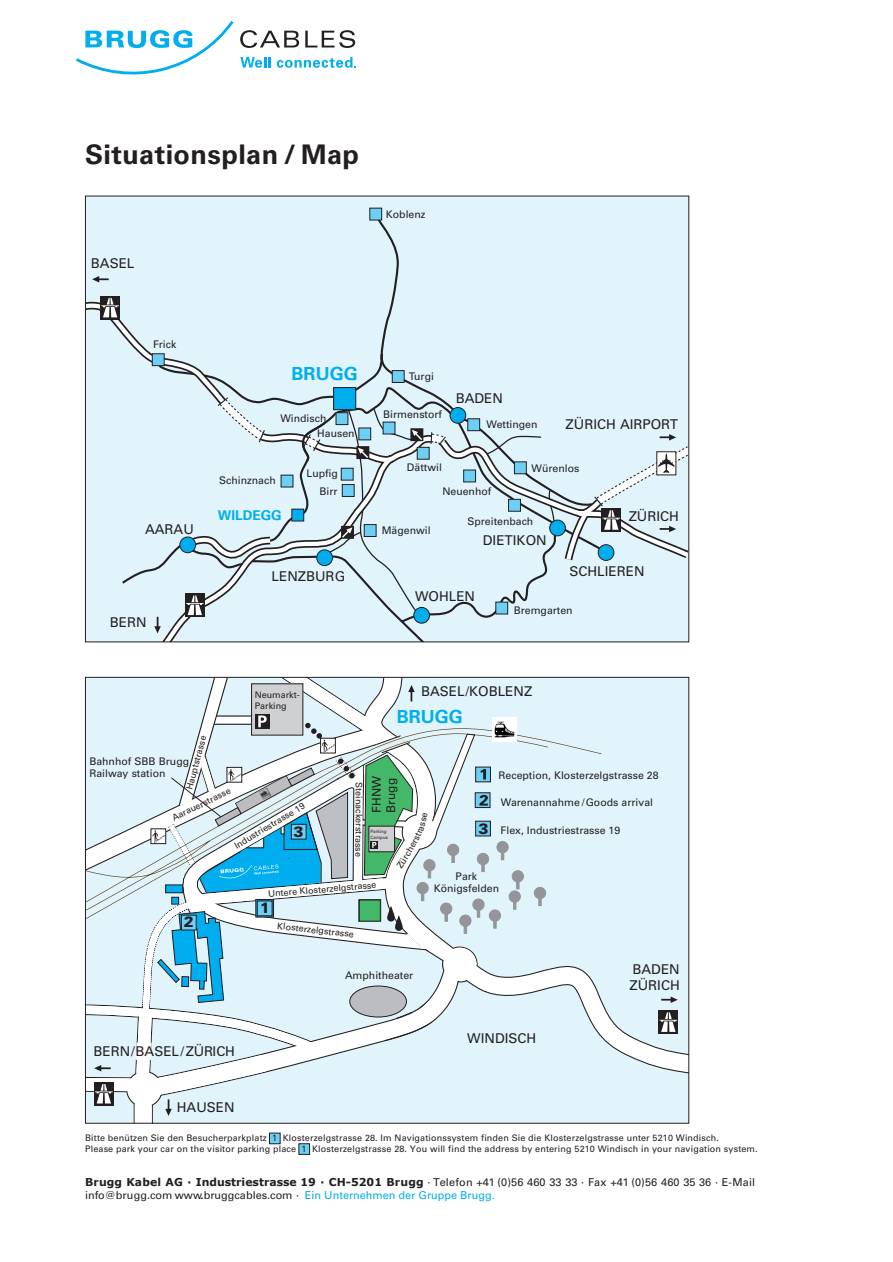
<style>
.page{position:relative;width:893px;height:1262px;background:#fff}
.page>*{position:absolute;margin:0;border:0;box-sizing:border-box;transform-origin:0 0}
.t1{font:700 27px "Univers";letter-spacing:.015em;color:#231f20}
.t2{font:700 18px "Univers";color:#00aeef}
.t3{font:900 15px "Univers";color:#231f20}
.t4{font:13.5px/16.2px "Univers";color:#231f20}
.t5{font:700 13.5px "Univers";color:#00aeef}
.t6{font:12px/14.4px "Univers";color:#231f20}
.t7{font:10.8px/12.9px "Univers";color:#231f20}
.t8{font:10.5px/12px "Univers";color:#231f20}
.t9{font:9px/10.8px "Univers";letter-spacing:.015em;color:#231f20}
.t10{font:4.5px/5.4px "Univers";color:#231f20}
.s1{font-weight:900;font-size:15px}
.s2{font-family:"Verdana";font-weight:700}
.s3{color:#00acec}
</style>
<div class="page">
<div style="left:298px;top:1143px;width:12px;height:11px;background:#6bcff6;border:1px solid #231f20"></div>
<div style="left:269px;top:1132px;width:11px;height:12px;background:#6bcff6;border:1px solid #231f20"></div>
<svg style="left:523px;top:679px;width:164px;height:425px;background:#e1f3fa"></svg>
<div style="left:523px;top:728px;width:78px;height:196px;background:#e1f4fc"></div>
<svg style="left:661px;top:996px;width:16px;height:7px"></svg>
<div style="left:658px;top:1010px;width:20px;height:23px;background:#231f20"></div>
<svg style="left:659px;top:1012px;width:18px;height:20px"></svg>
<div style="left:85px;top:196px;width:603px;height:446px;background:#e1f4fc"></div>
<svg style="left:87px;top:301px;width:461px;height:339px"></svg>
<svg style="left:87px;top:304px;width:310px;height:336px"></svg>
<div style="left:180px;top:537px;width:15px;height:16px;background:#00aeef;border-radius:50%"></div>
<div style="left:179px;top:536px;width:17px;height:17px;border:1px solid #231f20;border-radius:50%"></div>
<div style="left:414px;top:607px;width:15px;height:16px;background:#00aeef;border-radius:50%"></div>
<div style="left:413px;top:607px;width:17px;height:16px;border:1px solid #231f20;border-radius:50%"></div>
<div style="left:333px;top:387px;width:23px;height:23px;background:#00aeef"></div>
<div style="left:333px;top:387px;width:23px;height:23px;border:1px solid #231f20"></div>
<div style="left:152px;top:354px;width:12px;height:12px;background:#6bcff6"></div>
<div style="left:152px;top:353px;width:12px;height:13px;border:1px solid #231f20"></div>
<div style="left:392px;top:370px;width:12px;height:12px;background:#6bcff6"></div>
<div style="left:392px;top:370px;width:12px;height:13px;border:1px solid #231f20"></div>
<div style="left:496px;top:602px;width:11px;height:12px;background:#6bcff6"></div>
<div style="left:495px;top:601px;width:13px;height:13px;border:1px solid #231f20"></div>
<div style="left:370px;top:208px;width:11px;height:12px;background:#6bcff6"></div>
<div style="left:369px;top:208px;width:13px;height:12px;border:1px solid #231f20"></div>
<svg style="left:101px;top:296px;width:19px;height:23px"></svg>
<svg style="left:101px;top:298px;width:18px;height:19px"></svg>
<svg style="left:185px;top:594px;width:19px;height:23px"></svg>
<svg style="left:186px;top:595px;width:18px;height:20px"></svg>
<svg style="left:154px;top:617px;width:7px;height:16px"></svg>
<svg style="left:92px;top:276px;width:17px;height:6px"></svg>
<svg style="left:211px;top:390px;width:476px;height:178px"></svg>
<svg style="left:76px;top:21px;width:157px;height:54px"></svg>
<svg style="left:240px;top:30px;width:59px;height:18px"></svg>
<svg style="left:305px;top:30px;width:50px;height:18px"></svg>
<svg style="left:240px;top:57px;width:31px;height:11px"></svg>
<svg style="left:277px;top:57px;width:79px;height:11px"></svg>
<svg style="left:85px;top:676px;width:438px;height:447px"></svg>
<h1 class="t1" style="left:85px;top:139px;width:275px">Situationsplan / Map</h1>
<h3 class="t4" style="left:91px;top:255px;width:45px">BASEL</h3>
<p class="t8" style="left:386px;top:208px;width:41px">Koblenz</p>
<p class="t8" style="left:153px;top:338px;width:25px">Frick</p>
<h3 class="t4" style="left:145px;top:521px;width:50px">AARAU</h3>
<h3 class="t4" style="left:110px;top:614px;width:38px">BERN</h3>
<h2 class="t2" style="left:291px;top:363px;width:68px">BRUGG</h2>
<p class="t8" style="left:317px;top:411px;width:39px;line-height:14.9px;text-indent:-37px">Windisch<br>Hausen</p>
<p class="t8" style="left:219px;top:474px;width:58px">Schinznach</p>
<h3 class="t5" style="left:218px;top:507px;width:65px">WILDEGG</h3>
<p class="t8" style="left:306px;top:467px;width:33px">Lupfig</p>
<p class="t8" style="left:319px;top:485px;width:20px">Birr</p>
<h3 class="t4" style="left:271px;top:568px;width:75px">LENZBURG</h3>
<p class="t8" style="left:409px;top:370px;width:27px">Turgi</p>
<p class="t8" style="left:383px;top:408px;width:60px">Birmenstorf</p>
<p class="t8" style="left:407px;top:461px;width:36px">Dättwil</p>
<h3 class="t4" style="left:456px;top:390px;width:49px">BADEN</h3>
<h3 class="t4" style="left:565px;top:416px;width:114px">ZÜRICH AIRPORT</h3>
<p class="t8" style="left:486px;top:418px;width:52px">Wettingen</p>
<p class="t8" style="left:531px;top:462px;width:49px">Würenlos</p>
<p class="t8" style="left:381px;top:524px;width:51px">Mägenwil</p>
<p class="t8" style="left:442px;top:486px;width:51px">Neuenhof</p>
<p class="t8" style="left:467px;top:515px;width:67px">Spreitenbach</p>
<h3 class="t4" style="left:483px;top:532px;width:65px">DIETIKON</h3>
<h3 class="t4" style="left:415px;top:588px;width:62px">WOHLEN</h3>
<h3 class="t4" style="left:628px;top:508px;width:52px">ZÜRICH</h3>
<h3 class="t4" style="left:569px;top:563px;width:77px">SCHLIEREN</h3>
<p class="t8" style="left:513px;top:604px;width:60px">Bremgarten</p>
<p class="t9" style="left:255px;top:689px;width:46px">Neumarkt-<br>Parking</p>
<p class="t9" style="left:184px;top:787px;width:57px;rotate:-75deg">Hauptstrasse</p>
<p class="t8" style="left:89px;top:755px;width:101px">Bahnhof SBB Brugg<br>Railway station</p>
<p class="t9" style="left:170px;top:813px;width:66px;rotate:-26deg">Aarauerstrasse</p>
<p class="t9" style="left:232px;top:841px;width:82px;rotate:-31deg">Industriestrasse 19</p>
<h3 class="t3" style="left:293px;top:822px;width:12px">3</h3>
<h3 class="t4" style="left:421px;top:683px;width:113px">BASEL/KOBLENZ</h3>
<h2 class="t2" style="left:397px;top:706px;width:68px">BRUGG</h2>
<p class="t9" style="left:364px;top:782px;width:76px;rotate:90deg">S niet srekca t r a s s e</p>
<h3 class="t6" style="left:369px;top:812px;width:38px;rotate:-90deg">FHNW<br>Brugg</h3>
<p class="t8" style="left:498px;top:769px;width:161px">Reception, Klosterzelgstrasse 28</p>
<p class="t8" style="left:501px;top:796px;width:154px">Warenannahme /Goods arrival</p>
<p class="t8" style="left:478px;top:824px;width:143px"><span class="s1">3</span> Flex, Industriestrasse 19</p>
<p class="t10" style="left:370px;top:829px;width:19px">Parking<br>Campus</p>
<h3 class="t3" style="left:184px;top:912px;width:12px">2</h3>
<h3 class="t4" style="left:94px;top:1042px;width:143px">BERN/BASEL/ZÜRICH</h3>
<h3 class="t4" style="left:177px;top:1099px;width:59px">HAUSEN</h3>
<p class="t9" style="left:268px;top:888px;width:110px;rotate:-5deg">Untere Klosterzelgstrasse</p>
<h3 class="t3" style="left:260px;top:898px;width:12px">1</h3>
<p class="t9" style="left:278px;top:920px;width:78px;rotate:7deg">Klosterzelgstrasse</p>
<p class="t8" style="left:345px;top:969px;width:70px">Amphitheater</p>
<p class="t8" style="left:433px;top:870px;width:67px;text-align:center">Park<br>Königsfelden</p>
<h3 class="t4" style="left:467px;top:1030px;width:71px">WINDISCH</h3>
<h3 class="t4" style="left:629px;top:961px;width:52px">BADEN<br>ZÜRICH</h3>
<p class="t9" style="left:85px;top:1132px;width:674px">Bitte benützen Sie den Besucherparkplatz 1 Klosterzelgstrasse 28. Im Navigationssystem finden Sie die Klosterzelgstrasse unter 5210 Windisch.<br>Please park your car on the visitor parking place 1 Klosterzelgstrasse 28. You will find the address by entering 5210 Windisch in your navigation system.</p>
<p class="t7" style="left:85px;top:1176px;width:671px"><span class="s2">Brugg Kabel AG · Industriestrasse 19 · CH-5201 Brugg</span> · Telefon +41 (0)56 460 33 33 · Fax +41 (0)56 460 35 36 · E-Mail info@brugg.com www.bruggcables.com · <span class="s3">Ein Unternehmen der Gruppe Brugg.</span></p>
</div>
